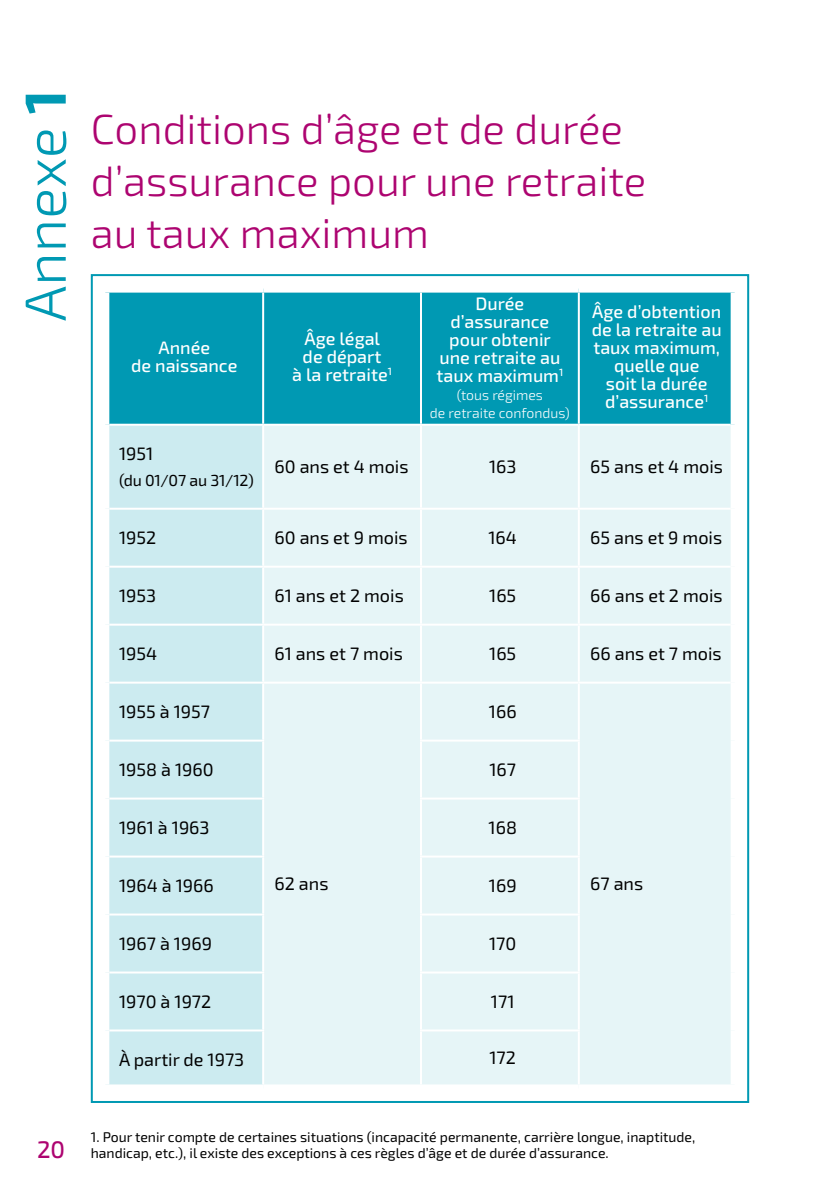
<style>
.page{position:relative;width:840px;height:1191px;background:#fff}
.page>*{position:absolute;margin:0;border:0;box-sizing:border-box;transform-origin:0 0}
.t1{font:300 58px "Exo 2";color:#0099b3}
.Titre_N2{font:300 42px/52px "Exo 2";color:#ad0470}
.t2{font:500 24px "Exo 2";color:#ad0470}
.Tableau_TXT_Courant{font:18px "Exo 2";color:#000}
.Tableau_Entete{font:500 18px/18px "Exo 2";color:#fff;text-align:center}
.Tableau_TXT_Courant-2{font:16px "Exo 2";letter-spacing:-.01em;color:#000}
.Note{font:14px/16.8px "Exo 2";color:#000}
.Tableau_Entete-2{font:300 14px/18px "Exo 2";color:#fff;text-align:center}
.s1{font-weight:700}
</style>
<div class="page">
<div style="left:109px;top:293px;width:621px;height:131px;background:#0099b3"></div>
<div style="left:109px;top:426px;width:153px;height:658px;background:#ccebf0"></div>
<div style="left:264px;top:426px;width:466px;height:658px;background:#e6f5f7"></div>
<hr style="left:262px;top:293px;width:2px;height:131px;background:#fff">
<hr style="left:420px;top:293px;width:2px;height:131px;background:#fff">
<hr style="left:577px;top:293px;width:2px;height:131px;background:#fff">
<hr style="left:420px;top:426px;width:2px;height:82px;background:#fff">
<hr style="left:577px;top:426px;width:2px;height:82px;background:#fff">
<hr style="left:109px;top:508px;width:154px;height:2px;background:#fff">
<hr style="left:263px;top:508px;width:158px;height:2px;background:#fff">
<hr style="left:421px;top:508px;width:157px;height:2px;background:#fff">
<hr style="left:420px;top:510px;width:2px;height:55px;background:#fff">
<hr style="left:578px;top:508px;width:152px;height:2px;background:#fff">
<hr style="left:577px;top:510px;width:2px;height:55px;background:#fff">
<hr style="left:109px;top:565px;width:154px;height:2px;background:#fff">
<hr style="left:263px;top:565px;width:158px;height:2px;background:#fff">
<hr style="left:421px;top:565px;width:157px;height:2px;background:#fff">
<hr style="left:420px;top:567px;width:2px;height:56px;background:#fff">
<hr style="left:578px;top:565px;width:152px;height:2px;background:#fff">
<hr style="left:577px;top:567px;width:2px;height:56px;background:#fff">
<hr style="left:109px;top:623px;width:154px;height:2px;background:#fff">
<hr style="left:263px;top:623px;width:158px;height:2px;background:#fff">
<hr style="left:421px;top:623px;width:157px;height:2px;background:#fff">
<hr style="left:420px;top:625px;width:2px;height:56px;background:#fff">
<hr style="left:578px;top:623px;width:152px;height:2px;background:#fff">
<hr style="left:577px;top:625px;width:2px;height:56px;background:#fff">
<hr style="left:109px;top:681px;width:154px;height:2px;background:#fff">
<hr style="left:263px;top:681px;width:158px;height:2px;background:#fff">
<hr style="left:421px;top:681px;width:157px;height:2px;background:#fff">
<hr style="left:420px;top:683px;width:2px;height:56px;background:#fff">
<hr style="left:578px;top:681px;width:152px;height:2px;background:#fff">
<hr style="left:577px;top:683px;width:2px;height:56px;background:#fff">
<hr style="left:109px;top:739px;width:155px;height:2px;background:#fff">
<hr style="left:420px;top:739px;width:159px;height:2px;background:#fff">
<hr style="left:420px;top:741px;width:2px;height:56px;background:#fff">
<hr style="left:577px;top:741px;width:2px;height:56px;background:#fff">
<hr style="left:109px;top:797px;width:155px;height:2px;background:#fff">
<hr style="left:420px;top:797px;width:159px;height:2px;background:#fff">
<hr style="left:420px;top:799px;width:2px;height:56px;background:#fff">
<hr style="left:577px;top:799px;width:2px;height:56px;background:#fff">
<hr style="left:109px;top:855px;width:155px;height:2px;background:#fff">
<hr style="left:420px;top:855px;width:159px;height:2px;background:#fff">
<hr style="left:420px;top:857px;width:2px;height:56px;background:#fff">
<hr style="left:577px;top:857px;width:2px;height:56px;background:#fff">
<hr style="left:109px;top:913px;width:155px;height:2px;background:#fff">
<hr style="left:420px;top:913px;width:159px;height:2px;background:#fff">
<hr style="left:420px;top:915px;width:2px;height:56px;background:#fff">
<hr style="left:577px;top:915px;width:2px;height:56px;background:#fff">
<hr style="left:109px;top:971px;width:155px;height:2px;background:#fff">
<hr style="left:420px;top:971px;width:159px;height:2px;background:#fff">
<hr style="left:420px;top:973px;width:2px;height:56px;background:#fff">
<hr style="left:577px;top:973px;width:2px;height:56px;background:#fff">
<hr style="left:109px;top:1029px;width:155px;height:2px;background:#fff">
<hr style="left:420px;top:1029px;width:159px;height:2px;background:#fff">
<hr style="left:420px;top:1031px;width:2px;height:53px;background:#fff">
<hr style="left:577px;top:1031px;width:2px;height:53px;background:#fff">
<p class="t1" style="left:12px;top:321px;width:234px;rotate:-90deg">Annexe <span class="s1">1</span></p>
<p class="Titre_N2" style="left:91px;top:104px;width:556px">Conditions d’âge et de durée d’assurance pour une retraite au taux maximum</p>
<p class="Tableau_Entete" style="left:131px;top:339px;width:108px">Année<br>de naissance</p>
<p class="Tableau_Entete" style="left:292px;top:330px;width:101px">Âge légal de départ<br>à la retraite<sup>1</sup></p>
<p class="Tableau_Entete" style="left:436px;top:295px;width:128px">Durée d’assurance pour obtenir une retraite au taux maximum<sup>1</sup></p>
<p class="Tableau_Entete-2" style="left:429px;top:387px;width:141px">(tous régimes<br>de retraite confondus)</p>
<p class="Tableau_Entete" style="left:591px;top:303px;width:131px">Âge d’obtention de la retraite au taux maximum, quelle que<br>soit la durée d’assurance<sup>1</sup></p>
<p class="Tableau_TXT_Courant" style="left:119px;top:443px;width:36px">1951</p>
<p class="Tableau_TXT_Courant-2" style="left:119px;top:471px;width:136px">(du 01/07 au 31/12)</p>
<p class="Tableau_TXT_Courant" style="left:274px;top:456px;width:135px">60 ans et 4 mois</p>
<p class="Tableau_TXT_Courant" style="left:488px;top:456px;width:29px">163</p>
<p class="Tableau_TXT_Courant" style="left:590px;top:456px;width:134px">65 ans et 4 mois</p>
<p class="Tableau_TXT_Courant" style="left:119px;top:527px;width:39px">1952</p>
<p class="Tableau_TXT_Courant" style="left:274px;top:527px;width:135px">60 ans et 9 mois</p>
<p class="Tableau_TXT_Courant" style="left:488px;top:527px;width:30px">164</p>
<p class="Tableau_TXT_Courant" style="left:590px;top:527px;width:133px">65 ans et 9 mois</p>
<p class="Tableau_TXT_Courant" style="left:119px;top:585px;width:39px">1953</p>
<p class="Tableau_TXT_Courant" style="left:274px;top:585px;width:131px">61 ans et 2 mois</p>
<p class="Tableau_TXT_Courant" style="left:489px;top:585px;width:29px">165</p>
<p class="Tableau_TXT_Courant" style="left:590px;top:585px;width:134px">66 ans et 2 mois</p>
<p class="Tableau_TXT_Courant" style="left:119px;top:643px;width:40px">1954</p>
<p class="Tableau_TXT_Courant" style="left:274px;top:643px;width:130px">61 ans et 7 mois</p>
<p class="Tableau_TXT_Courant" style="left:489px;top:643px;width:29px">165</p>
<p class="Tableau_TXT_Courant" style="left:590px;top:643px;width:133px">66 ans et 7 mois</p>
<p class="Tableau_TXT_Courant" style="left:119px;top:701px;width:92px">1955 à 1957</p>
<p class="Tableau_TXT_Courant" style="left:488px;top:701px;width:29px">166</p>
<p class="Tableau_TXT_Courant" style="left:119px;top:759px;width:96px">1958 à 1960</p>
<p class="Tableau_TXT_Courant" style="left:489px;top:759px;width:28px">167</p>
<p class="Tableau_TXT_Courant" style="left:119px;top:817px;width:92px">1961 à 1963</p>
<p class="Tableau_TXT_Courant" style="left:488px;top:817px;width:30px">168</p>
<p class="Tableau_TXT_Courant" style="left:274px;top:873px;width:55px">62 ans</p>
<p class="Tableau_TXT_Courant" style="left:119px;top:875px;width:96px">1964 à 1966</p>
<p class="Tableau_TXT_Courant" style="left:488px;top:875px;width:29px">169</p>
<p class="Tableau_TXT_Courant" style="left:119px;top:933px;width:94px">1967 à 1969</p>
<p class="Tableau_TXT_Courant" style="left:489px;top:933px;width:29px">170</p>
<p class="Tableau_TXT_Courant" style="left:119px;top:991px;width:94px">1970 à 1972</p>
<p class="Tableau_TXT_Courant" style="left:490px;top:991px;width:25px">171</p>
<p class="Tableau_TXT_Courant" style="left:119px;top:1049px;width:127px">À partir de 1973</p>
<p class="Tableau_TXT_Courant" style="left:489px;top:1047px;width:28px">172</p>
<p class="Tableau_TXT_Courant" style="left:590px;top:873px;width:55px">67 ans</p>
<h3 class="t2" style="left:37px;top:1135px;width:30px">20</h3>
<p class="Note" style="left:91px;top:1128px;width:605px">1. Pour tenir compte de certaines situations (incapacité permanente, carrière longue, inaptitude, handicap, etc.), il existe des exceptions à ces règles d’âge et de durée d’assurance.</p>
</div>
